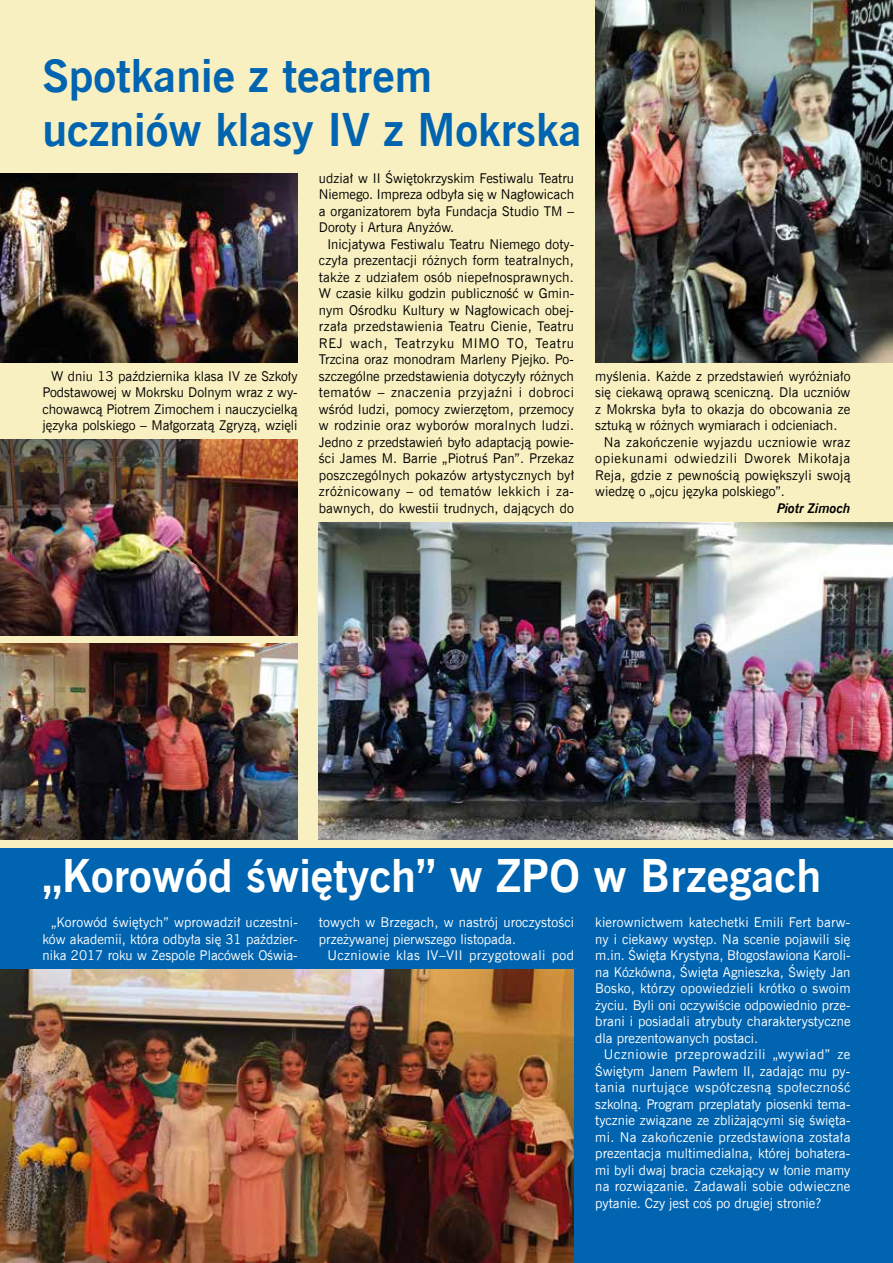
<style>
.page{position:relative;width:893px;height:1263px;background:#f8f0c1}
.page>*{position:absolute;margin:0;border:0;box-sizing:border-box;transform-origin:0 0}
.t1{font:700 45px/54px "News Goth EU";color:#0064b0}
.t2{font:700 45px "News Goth EU";color:#fff}
.t3{font:13.5px/16.5px "News Goth EU";letter-spacing:.005em;color:#000;text-align:justify}
.t4{font:13.5px/16.5px "News Goth EU";color:#fff;text-align:justify}
.t5{font:13.5px "News Goth EU";letter-spacing:.035em;color:#fff}
.t6{font:13.5px "News Goth EU";letter-spacing:.045em;color:#000}
.t7{font:13.5px "News Goth EU";letter-spacing:.025em;color:#000}
.t8{font:italic 700 13.5px "News Goth EU";color:#000}
</style>
<div class="page">
<img style="left:0;top:439px;width:298px;height:196px">
<img style="left:0;top:173px;width:298px;height:190px">
<img style="left:319px;top:522px;width:574px;height:318px">
<img style="left:595px;top:0;width:298px;height:362px">
<div style="left:0;top:848px;width:893px;height:415px;background:#0064b0"></div>
<img style="left:0;top:644px;width:298px;height:196px">
<img style="left:0;top:969px;width:574px;height:294px">
<h1 class="t1" style="left:43px;top:51px;width:541px">Spotkanie z teatrem uczniów klasy IV z Mokrska</h1>
<p class="t3" style="left:43px;top:368px;width:257px;text-indent:9px">W dniu 13 października klasa IV ze Szkoły Podstawowej w Mokrsku Dolnym wraz z wy&shy;chowawcą Piotrem Zimochem i nauczycielką języka polskiego – Małgorzatą Zgryzą, wzięli</p>
<p class="t3" style="left:319px;top:170px;width:257px">udział w II Świętokrzyskim Festiwalu Teatru Niemego. Impreza odbyła się w Nagłowicach a organizatorem była Fundacja Studio TM – Doroty i Artura Anyżów.</p>
<p class="t3" style="left:319px;top:236px;width:257px;text-indent:9px">Inicjatywa Festiwalu Teatru Niemego doty&shy;czyła prezentacji różnych form teatralnych, także z udziałem osób niepełnosprawnych.<br>W czasie kilku godzin publiczność w Gmin&shy;nym Ośrodku Kultury w Nagłowicach obej&shy;rzała przedstawienia Teatru Cienie, Teatru REJ wach, Teatrzyku MIMO TO, Teatru Trzcina oraz monodram Marleny Pjejko. Po&shy;szczególne przedstawienia dotyczyły różnych tematów – znaczenia przyjaźni i dobroci wśród ludzi, pomocy zwierzętom, przemocy w rodzinie oraz wyborów moralnych ludzi.<br>Jedno z przedstawień było adaptacją powie&shy;ści James M. Barrie „Piotruś Pan”. Przekaz poszczególnych pokazów artystycznych był zróżnicowany – od tematów lekkich i za&shy;bawnych, do kwestii trudnych, dających do</p>
<p class="t3" style="left:595px;top:368px;width:257px">myślenia. Każde z przedstawień wyróżniało</p>
<p class="t3" style="left:595px;top:385px;width:257px">się ciekawą oprawą sceniczną. Dla uczniów</p>
<p class="t3" style="left:595px;top:401px;width:257px">z Mokrska była to okazja do obcowania ze</p>
<p class="t3" style="left:595px;top:417px;width:244px">sztuką w różnych wymiarach i odcieniach.</p>
<p class="t7" style="left:604px;top:434px;width:248px">Na zakończenie wyjazdu uczniowie wraz</p>
<p class="t6" style="left:595px;top:450px;width:257px">opiekunami odwiedzili Dworek Mikołaja</p>
<p class="t3" style="left:595px;top:467px;width:257px">Reja, gdzie z pewnością powiększyli swoją</p>
<p class="t3" style="left:595px;top:483px;width:191px">wiedzę o „ojcu języka polskiego”.</p>
<p class="t8" style="left:777px;top:499px;width:75px">Piotr Zimoch</p>
<h1 class="t2" style="left:43px;top:847px;width:780px">„Korowód świętych” w ZPO w Brzegach</h1>
<p class="t4" style="left:595px;top:914px;width:257px">kierownictwem katechetki Emili Fert barw&shy;ny i ciekawy występ. Na scenie pojawili się m.in. Święta Krystyna, Błogosławiona Karoli&shy;na Kózkówna, Święta Agnieszka, Święty Jan Bosko, którzy opowiedzieli krótko o swoim życiu. Byli oni oczywiście odpowiednio prze&shy;brani i posiadali atrybuty charakterystyczne dla prezentowanych postaci.</p>
<p class="t4" style="left:595px;top:1046px;width:257px;text-indent:9px">Uczniowie przeprowadzili „wywiad” ze Świętym Janem Pawłem II, zadając mu py&shy;tania nurtujące współczesną społeczność szkolną. Program przeplatały piosenki tema&shy;tycznie związane ze zbliżającymi się święta&shy;mi. Na zakończenie przedstawiona została prezentacja multimedialna, której bohatera&shy;mi byli dwaj bracia czekający w łonie mamy na rozwiązanie. Zadawali sobie odwieczne pytanie. Czy jest coś po drugiej stronie?</p>
<p class="t4" style="left:43px;top:914px;width:257px;text-indent:9px">„Korowód świętych” wprowadził uczestni&shy;ków akademii, która odbyła się 31 paździer&shy;nika 2017 roku w Zespole Placówek Oświa-</p>
<p class="t4" style="left:319px;top:914px;width:257px">towych w Brzegach, w nastrój uroczystości przeżywanej pierwszego listopada.</p>
<p class="t5" style="left:327px;top:947px;width:248px">Uczniowie klas IV–VII przygotowali pod</p>
</div>
